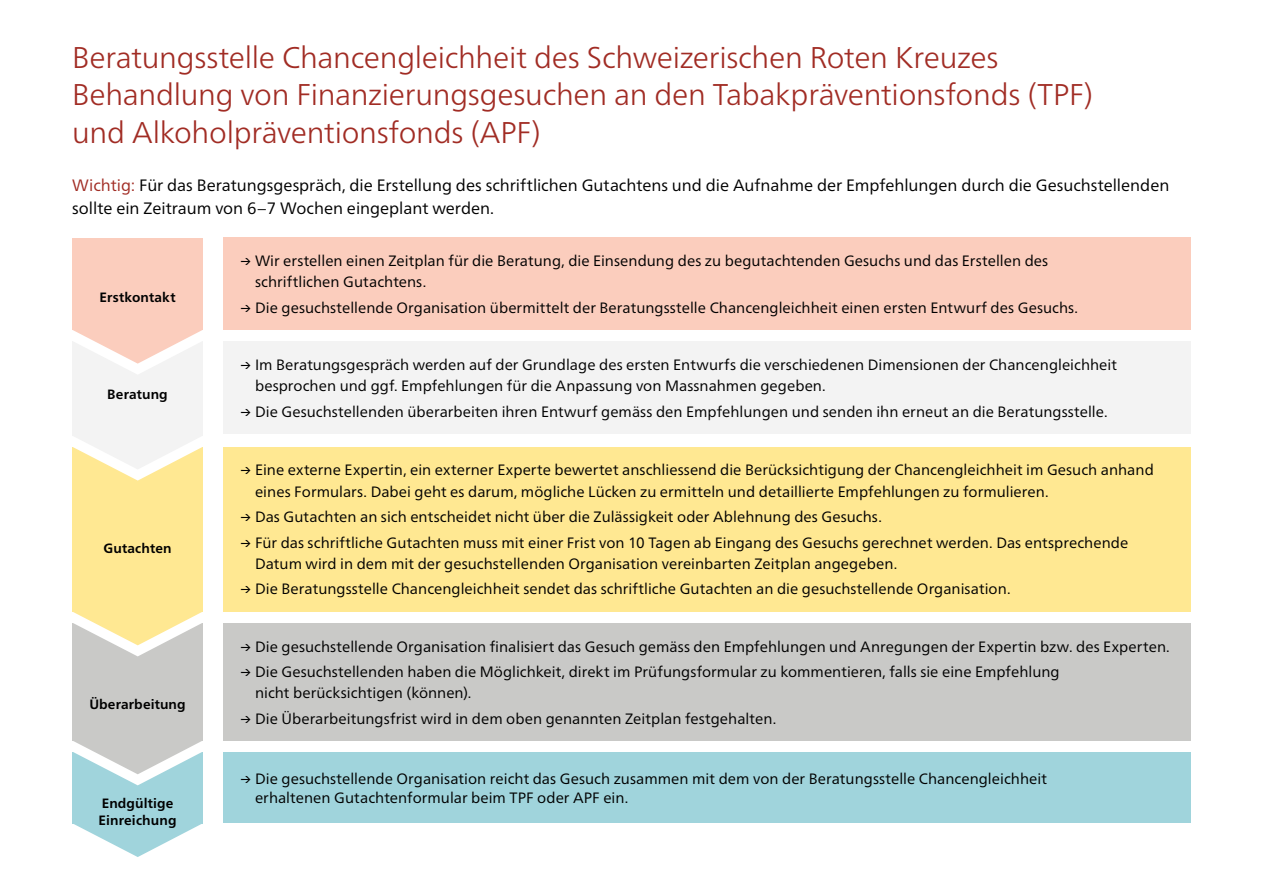
<style>
.page{position:relative;width:1263px;height:893px;background:#fff}
.page>*{position:absolute;margin:0;border:0;box-sizing:border-box;transform-origin:0 0}
.t1{font:300 30px/37.5px "Frutiger Neue LTW1 G";letter-spacing:-.01em;color:#a12c24}
.titre{font:16.5px/23.4px "Frutiger Neue LTW1 G";letter-spacing:-.005em;color:#000}
.texte{font:15px/21.3px "Frutiger Neue LTW1 G";letter-spacing:.005em;color:#000}
.titre_flèche{font:700 13.5px/17px "Frutiger Neue LTW1 G";letter-spacing:.01em;color:#000}
.s1{color:#a12c24}
</style>
<div class="page">
<div style="left:72px;top:752px;width:131px;height:71px;background:#a0d4dc"></div>
<svg style="left:72px;top:823px;width:131px;height:34px"></svg>
<div style="left:72px;top:623px;width:131px;height:117px;background:#c9c9c7"></div>
<svg style="left:72px;top:740px;width:131px;height:46px"></svg>
<div style="left:72px;top:447px;width:131px;height:165px;background:#ffe892"></div>
<svg style="left:73px;top:612px;width:129px;height:44px"></svg>
<div style="left:72px;top:341px;width:131px;height:95px;background:#f3f3f3"></div>
<svg style="left:73px;top:436px;width:129px;height:45px"></svg>
<div style="left:72px;top:238px;width:131px;height:92px;background:#fbcdbd"></div>
<svg style="left:73px;top:330px;width:129px;height:44px"></svg>
<div style="left:223px;top:238px;width:968px;height:92px;background:#fbcdbd"></div>
<div style="left:223px;top:623px;width:968px;height:118px;background:#c9c9c7"></div>
<div style="left:223px;top:752px;width:968px;height:71px;background:#a0d4dc"></div>
<div style="left:223px;top:341px;width:968px;height:93px;background:#f3f3f3"></div>
<div style="left:223px;top:447px;width:968px;height:164px;background:#ffe892"></div>
<p class="t1" style="left:72px;top:38px;width:1022px">Beratungsstelle Chancengleichheit des Schweizerischen Roten Kreuzes<br>Behandlung von Finanzierungsgesuchen an den Tabakpräventionsfonds (TPF) und Alkoholpräventionsfonds (APF)</p>
<p class="titre" style="left:72px;top:173px;width:1098px"><span class="s1">Wichtig:</span> Für das Beratungsgespräch, die Erstellung des schriftlichen Gutachtens und die Aufnahme der Empfehlungen durch die Gesuchstellenden sollte ein Zeitraum von 6–7 Wochen eingeplant werden.</p>
<p class="texte" style="left:255px;top:250px;width:795px;text-indent:-15px">→ Wir erstellen einen Zeitplan für die Beratung, die Einsendung des zu begutachtenden Gesuchs und das Erstellen des schriftlichen Gutachtens.</p>
<p class="texte" style="left:240px;top:297px;width:839px">→ Die gesuchstellende Organisation übermittelt der Beratungsstelle Chancengleichheit einen ersten Entwurf des Gesuchs.</p>
<p class="titre_flèche" style="left:100px;top:288px;width:78px">Erstkontakt</p>
<p class="titre_flèche" style="left:107px;top:386px;width:62px">Beratung</p>
<p class="titre_flèche" style="left:103px;top:540px;width:70px">Gutachten</p>
<p class="titre_flèche" style="left:89px;top:696px;width:98px">Überarbeitung</p>
<p class="titre_flèche" style="left:99px;top:794px;width:80px">Endgültige<br>Einreichung</p>
<p class="texte" style="left:255px;top:354px;width:864px;text-indent:-15px">→ Im Beratungsgespräch werden auf der Grundlage des ersten Entwurfs die verschiedenen Dimensionen der Chancengleichheit besprochen und ggf. Empfehlungen für die Anpassung von Massnahmen gegeben.</p>
<p class="texte" style="left:240px;top:401px;width:869px">→ Die Gesuchstellenden überarbeiten ihren Entwurf gemäss den Empfehlungen und senden ihn erneut an die Beratungsstelle.</p>
<p class="texte" style="left:255px;top:459px;width:900px;text-indent:-15px">→ Eine externe Expertin, ein externer Experte bewertet anschliessend die Berücksichtigung der Chancengleichheit im Gesuch anhand eines Formulars. Dabei geht es darum, mögliche Lücken zu ermitteln und detaillierte Empfehlungen zu formulieren.</p>
<p class="texte" style="left:240px;top:506px;width:643px">→ Das Gutachten an sich entscheidet nicht über die Zulässigkeit oder Ablehnung des Gesuchs.</p>
<p class="texte" style="left:255px;top:532px;width:875px;text-indent:-15px">→ Für das schriftliche Gutachten muss mit einer Frist von 10 Tagen ab Eingang des Gesuchs gerechnet werden. Das entsprechende<br>Datum wird in dem mit der gesuchstellenden Organisation vereinbarten Zeitplan angegeben.</p>
<p class="texte" style="left:240px;top:578px;width:772px">→ Die Beratungsstelle Chancengleichheit sendet das schriftliche Gutachten an die gesuchstellende Organisation.</p>
<p class="texte" style="left:240px;top:635px;width:931px">→ Die gesuchstellende Organisation finalisiert das Gesuch gemäss den Empfehlungen und Anregungen der Expertin bzw. des Experten.</p>
<p class="texte" style="left:255px;top:661px;width:806px;text-indent:-15px">→ Die Gesuchstellenden haben die Möglichkeit, direkt im Prüfungsformular zu kommentieren, falls sie eine Empfehlung nicht berücksichtigen (können).</p>
<p class="texte" style="left:240px;top:708px;width:537px">→ Die Überarbeitungsfrist wird in dem oben genannten Zeitplan festgehalten.</p>
<p class="texte" style="left:255px;top:769px;width:793px;line-height:19.2px;text-indent:-15px">→ Die gesuchstellende Organisation reicht das Gesuch zusammen mit dem von der Beratungsstelle Chancengleichheit erhaltenen Gutachtenformular beim TPF oder APF ein.</p>
</div>
